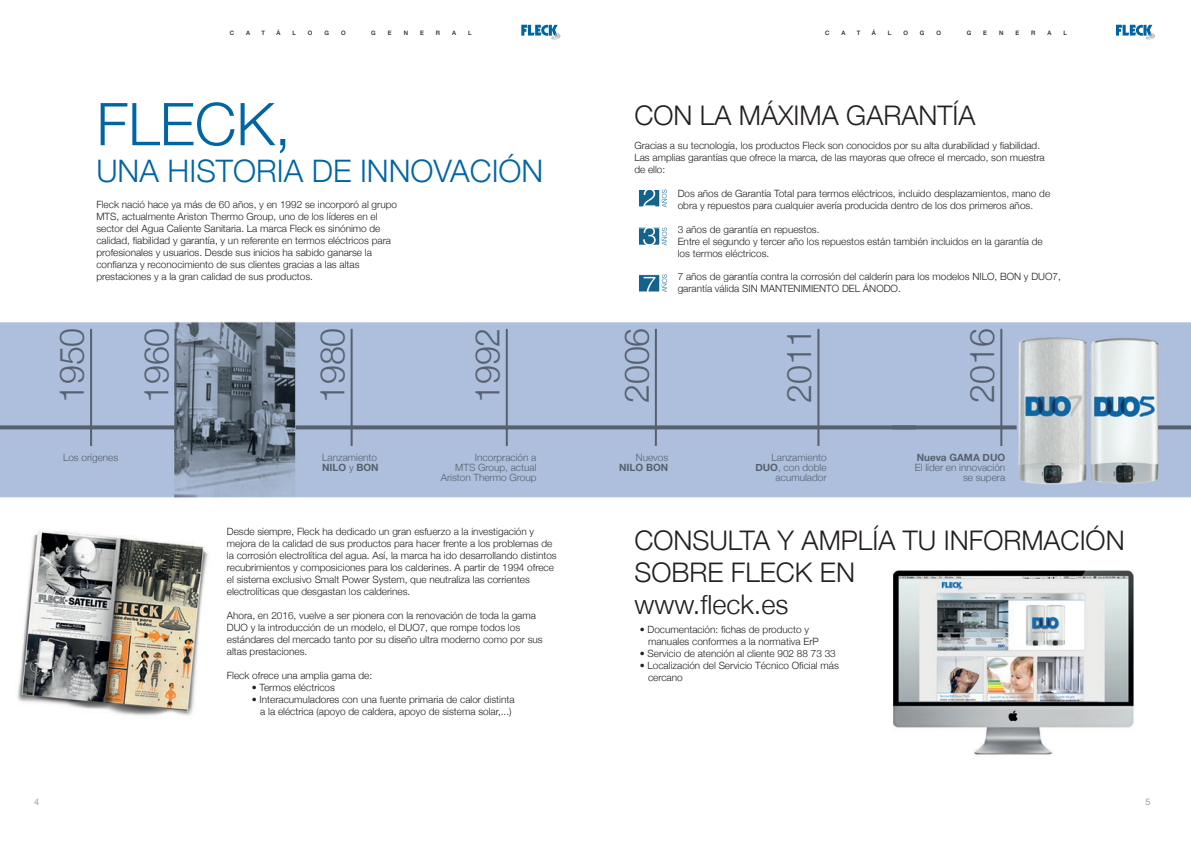
<style>
.page{position:relative;width:1191px;height:842px;background:#fff}
.page>*{position:absolute;margin:0;border:0;box-sizing:border-box;transform-origin:0 0}
.t1{font:300 59px "Helvetica Neue";color:#0065a4}
.t2{font:300 34px "Helvetica Neue";color:#57606e}
.t3{font:300 31px "Helvetica Neue";color:#0065a4}
.t4{font:300 27px/32.2px "Helvetica Neue";color:#231f20}
.t5{font:300 10px/12px "Helvetica Neue";color:#231f20}
.t6{font:300 10px/10px "Helvetica Neue";color:#57606e;text-align:right}
.t7{font:700 10px "Helvetica Neue";color:#57606e}
.t8{font:9px "Helvetica Neue";color:#9c9c9b}
.t9{font:500 6px "Helvetica Neue";color:#231f20}
.s1{font-weight:700}
</style>
<div class="page">
<img style="left:0;top:24px;width:1191px;height:732px">
<svg style="left:1116px;top:25px;width:39px;height:15px"></svg>
<svg style="left:521px;top:25px;width:39px;height:15px"></svg>
<hr style="left:90px;top:329px;width:2px;height:117px;background:#57606e">
<svg style="left:0;top:425px;width:175px;height:4px"></svg>
<svg style="left:296px;top:425px;width:595px;height:4px;background:#5f6979"></svg>
<svg style="left:1158px;top:425px;width:33px;height:4px"></svg>
<svg style="left:891px;top:425px;width:125px;height:4px"></svg>
<hr style="left:175px;top:329px;width:2px;height:117px;background:#57606e">
<hr style="left:350px;top:329px;width:2px;height:117px;background:#57606e">
<hr style="left:506px;top:329px;width:2px;height:117px;background:#57606e">
<hr style="left:655px;top:329px;width:2px;height:117px;background:#57606e">
<hr style="left:817px;top:329px;width:2px;height:117px;background:#57606e">
<hr style="left:1000px;top:329px;width:2px;height:117px;background:#57606e">
<div style="left:638px;top:190px;width:21px;height:17px;background:#14638e"></div>
<div style="left:638px;top:189px;width:22px;height:18px;border:1px solid #fff"></div>
<svg style="left:643px;top:189px;width:12px;height:18px"></svg>
<svg style="left:661px;top:190px;width:6px;height:17px"></svg>
<svg style="left:661px;top:228px;width:6px;height:17px"></svg>
<div style="left:638px;top:228px;width:21px;height:17px;background:#14638e"></div>
<div style="left:638px;top:227px;width:22px;height:19px;border:1px solid #fff"></div>
<svg style="left:643px;top:227px;width:12px;height:18px"></svg>
<svg style="left:661px;top:274px;width:6px;height:18px"></svg>
<div style="left:638px;top:275px;width:21px;height:17px;background:#14638e"></div>
<div style="left:638px;top:274px;width:22px;height:18px;border:1px solid #fff"></div>
<svg style="left:643px;top:277px;width:12px;height:18px"></svg>
<p class="t9" style="left:230px;top:28px;width:6px">C</p>
<p class="t9" style="left:246px;top:28px;width:6px">A</p>
<p class="t9" style="left:261px;top:28px;width:5px">T</p>
<p class="t9" style="left:276px;top:28px;width:6px">Á</p>
<p class="t9" style="left:292px;top:28px;width:5px">L</p>
<p class="t9" style="left:308px;top:28px;width:6px">O</p>
<p class="t9" style="left:324px;top:28px;width:6px">G</p>
<p class="t9" style="left:341px;top:28px;width:6px">O</p>
<p class="t9" style="left:371px;top:28px;width:6px">G</p>
<p class="t9" style="left:388px;top:28px;width:5px">E</p>
<p class="t9" style="left:404px;top:28px;width:6px">N</p>
<p class="t9" style="left:420px;top:28px;width:5px">E</p>
<p class="t9" style="left:436px;top:28px;width:6px">R</p>
<p class="t9" style="left:452px;top:28px;width:6px">A</p>
<p class="t9" style="left:468px;top:28px;width:5px">L</p>
<p class="t9" style="left:825px;top:28px;width:6px">C</p>
<p class="t9" style="left:841px;top:28px;width:6px">A</p>
<p class="t9" style="left:857px;top:28px;width:5px">T</p>
<p class="t9" style="left:872px;top:28px;width:6px">Á</p>
<p class="t9" style="left:888px;top:28px;width:5px">L</p>
<p class="t9" style="left:903px;top:28px;width:6px">O</p>
<p class="t9" style="left:920px;top:28px;width:6px">G</p>
<p class="t9" style="left:936px;top:28px;width:6px">O</p>
<p class="t9" style="left:966px;top:28px;width:6px">G</p>
<p class="t9" style="left:983px;top:28px;width:5px">E</p>
<p class="t9" style="left:999px;top:28px;width:6px">N</p>
<p class="t9" style="left:1015px;top:28px;width:5px">E</p>
<p class="t9" style="left:1031px;top:28px;width:6px">R</p>
<p class="t9" style="left:1047px;top:28px;width:6px">A</p>
<p class="t9" style="left:1063px;top:28px;width:5px">L</p>
<h1 class="t1" style="left:96px;top:77px;width:196px">FLECK,</h1>
<h3 class="t3" style="left:96px;top:146px;width:448px">UNA HISTORIA DE INNOVACIÓN</h3>
<p class="t5" style="left:96px;top:198px;width:302px">Fleck nació hace ya más de 60 años, y en 1992 se incorporó al grupo MTS, actualmente Ariston Thermo Group, uno de los líderes en el sector del Agua Caliente Sanitaria. La marca Fleck es sinónimo de calidad, fiabilidad y garantía, y un referente en termos eléctricos para profesionales y usuarios. Desde sus inicios ha sabido ganarse la confianza y reconocimiento de sus clientes gracias a las altas prestaciones y a la gran calidad de sus productos.</p>
<h3 class="t4" style="left:634px;top:97px;width:342px">CON LA MÁXIMA GARANTÍA</h3>
<p class="t5" style="left:634px;top:138px;width:412px">Gracias a su tecnología, los productos Fleck son conocidos por su alta durabilidad y fiabilidad.<br>Las amplias garantías que ofrece la marca, de las mayoras que ofrece el mercado, son muestra de ello:</p>
<p class="t5" style="left:677px;top:187px;width:374px">Dos años de Garantía Total para termos eléctricos, incluido desplazamientos, mano de obra y repuestos para cualquier avería producida dentro de los dos primeros años.</p>
<p class="t5" style="left:677px;top:223px;width:366px">3 años de garantía en repuestos.<br>Entre el segundo y tercer año los repuestos están también incluidos en la garantía de los termos eléctricos.</p>
<p class="t5" style="left:677px;top:270px;width:384px">7 años de garantía contra la corrosión del calderín para los modelos NILO, BON y DUO7, garantía válida SIN MANTENIMIENTO DEL ÁNODO.</p>
<h2 class="t2" style="left:44px;top:403px;width:77px;rotate:-90deg">1950</h2>
<h2 class="t2" style="left:129px;top:403px;width:77px;rotate:-90deg">1960</h2>
<h2 class="t2" style="left:305px;top:403px;width:77px;rotate:-90deg">1980</h2>
<h2 class="t2" style="left:460px;top:403px;width:77px;rotate:-90deg">1992</h2>
<h2 class="t2" style="left:609px;top:403px;width:77px;rotate:-90deg">2006</h2>
<h2 class="t2" style="left:771px;top:403px;width:77px;rotate:-90deg">2011</h2>
<h2 class="t2" style="left:954px;top:403px;width:77px;rotate:-90deg">2016</h2>
<p class="t6" style="left:441px;top:452px;width:97px">Incorpración a<br>MTS Group, actual<br>Ariston Thermo Group</p>
<p class="t7" style="left:619px;top:459px;width:51px">NILO BON</p>
<p class="t6" style="left:755px;top:452px;width:73px">Lanzamiento<br><span class="s1">DUO</span>, con doble acumulador</p>
<p class="t7" style="left:916px;top:449px;width:90px">Nueva GAMA DUO</p>
<p class="t6" style="left:63px;top:452px;width:57px">Los orígenes</p>
<p class="t6" style="left:322px;top:452px;width:58px;text-align:left">Lanzamiento<br><span class="s1">NILO</span> y <span class="s1">BON</span></p>
<p class="t6" style="left:635px;top:452px;width:34px">Nuevos</p>
<p class="t6" style="left:914px;top:462px;width:92px">El líder en innovación se supera</p>
<p class="t5" style="left:227px;top:525px;width:331px">Desde siempre, Fleck ha dedicado un gran esfuerzo a la investigación y mejora de la calidad de sus productos para hacer frente a los problemas de la corrosión electrolítica del agua. Así, la marca ha ido desarrollando distintos recubrimientos y composiciones para los calderines. A partir de 1994 ofrece el sistema exclusivo Smalt Power System, que neutraliza las corrientes electrolíticas que desgastan los calderines.</p>
<p class="t5" style="left:227px;top:609px;width:317px">Ahora, en 2016, vuelve a ser pionera con la renovación de toda la gama DUO y la introducción de un modelo, el DUO7, que rompe todos los estándares del mercado tanto por su diseño ultra moderno como por sus altas prestaciones.</p>
<p class="t5" style="left:227px;top:669px;width:147px">Fleck ofrece una amplia gama de:</p>
<p class="t5" style="left:252px;top:681px;width:84px">• Termos eléctricos</p>
<p class="t5" style="left:252px;top:693px;width:264px;text-align:center">• Interacumuladores con una fuente primaria de calor distinta a la eléctrica (apoyo de caldera, apoyo de sistema solar,...)</p>
<h3 class="t4" style="left:634px;top:523px;width:492px">CONSULTA Y AMPLÍA TU INFORMACIÓN<br>SOBRE FLECK EN<br>www.fleck.es</h3>
<p class="t5" style="left:648px;top:623px;width:172px;text-indent:-8px">• Documentación: fichas de producto y manuales conformes a la normativa ErP</p>
<p class="t5" style="left:639px;top:647px;width:198px">• Servicio de atención al cliente 902 88 73 33</p>
<p class="t5" style="left:648px;top:659px;width:192px;text-indent:-8px">• Localización del Servicio Técnico Oficial más cercano</p>
<p class="t8" style="left:34px;top:795px;width:7px">4</p>
<p class="t8" style="left:1145px;top:795px;width:7px">5</p>
</div>
